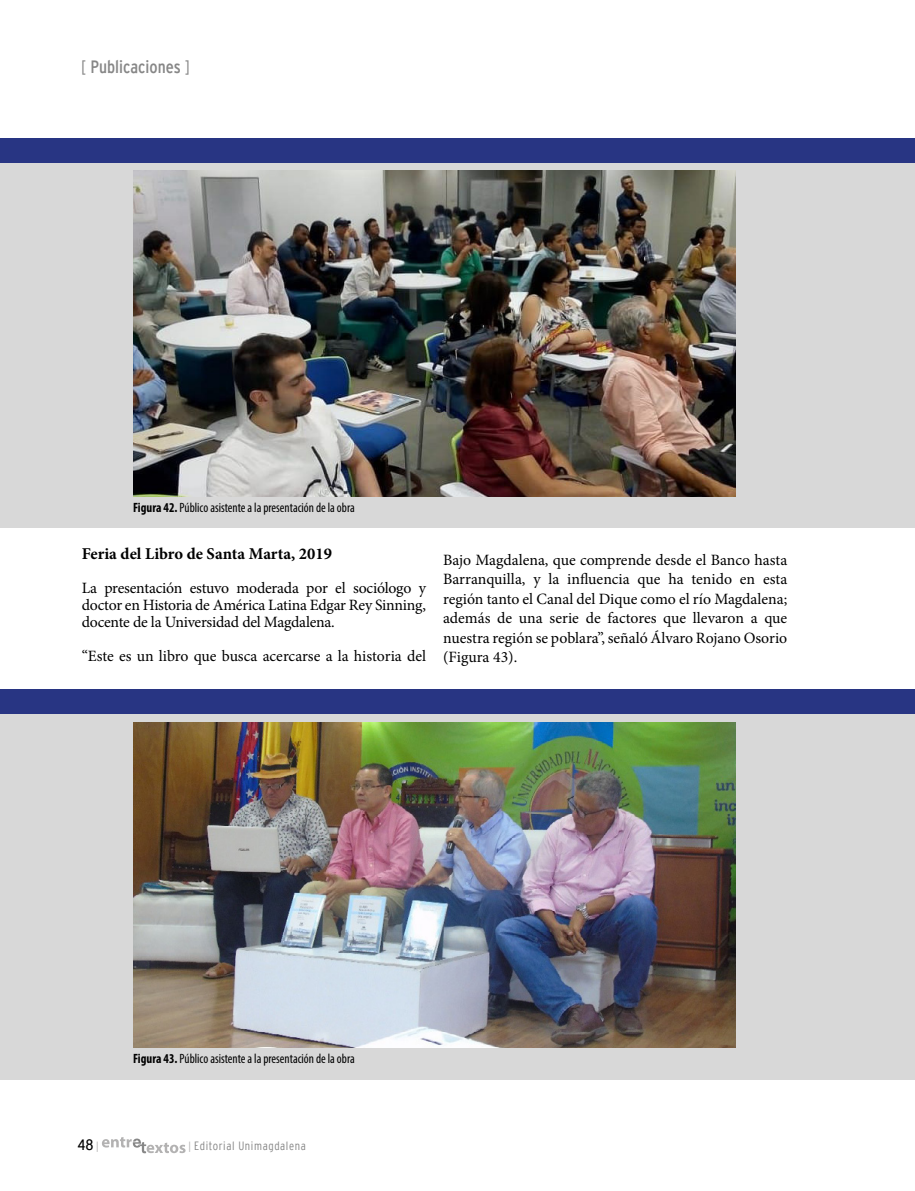
<style>
.page{position:relative;width:915px;height:1191px;background:#fff}
.page>*{position:absolute;margin:0;border:0;box-sizing:border-box;transform-origin:0 0}
.t1{font:18px "Interstate Cond Mono";color:#878787}
.t2{font:700 16.5px "Minion Pro";color:#000}
.t3{font:15.75px/19.5px "Minion Pro";letter-spacing:-.005em;color:#000;text-align:justify}
.t4{font:15px "Interstate Cond Mono";color:#000}
.t5{font:condensed 13.5px "Myriad Pro";color:#000;scale:.95 1}
.t6{font:300 condensed 12px "Interstate";letter-spacing:.05em;color:#878787}
.s1{font-family:"Interstate";font-weight:300;font-stretch:condensed}
.s2{font-weight:700}
.s3{font-family:"Interstate Mono Lgt";font-size:10.5px;color:#b3b2b2}
.s4{font-family:"Interstate Mono Lgt";font-weight:400;font-stretch:normal;font-size:10.5px;color:#b3b2b2}
</style>
<div class="page">
<svg style="left:102px;top:1137px;width:83px;height:16px"></svg>
<div style="left:0;top:151px;width:914px;height:377px;background:#d8d8d8"></div>
<div style="left:0;top:138px;width:914px;height:25px;background:#283583"></div>
<img style="left:133px;top:171px;width:602px;height:325px">
<div style="left:0;top:702px;width:914px;height:377px;background:#d8d8d8"></div>
<div style="left:0;top:689px;width:914px;height:25px;background:#283583"></div>
<img style="left:133px;top:722px;width:602px;height:326px">
<p class="t1" style="left:81px;top:57px;width:110px"><span class="s1">[</span> Publicaciones <span class="s1">]</span></p>
<p class="t5" style="left:133px;top:499px;width:235px"><span class="s2">Figura 42.</span> Público asistente a la presentación de la obra</p>
<p class="t2" style="left:82px;top:542px;width:251px">Feria del Libro de Santa Marta, 2019</p>
<p class="t3" style="left:82px;top:580px;width:345px;line-height:17px">La presentación estuvo moderada por el sociólogo y doctor en Historia de América Latina Edgar Rey Sinning, docente de la Universidad del Magdalena.</p>
<p class="t3" style="left:82px;top:647px;width:345px">“Este es un libro que busca acercarse a la historia del</p>
<p class="t3" style="left:443px;top:550px;width:346px">Bajo Magdalena, que comprende desde el Banco hasta Barranquilla, y la influencia que ha tenido en esta región tanto el Canal del Dique como el río Magdalena; además de una serie de factores que llevaron a que nuestra región se poblara”, señaló Álvaro Rojano Osorio (Figura 43).</p>
<p class="t5" style="left:133px;top:1050px;width:235px"><span class="s2">Figura 43.</span> Público asistente a la presentación de la obra</p>
<p class="t4" style="left:77px;top:1136px;width:23px">48<span class="s3">|</span></p>
<p class="t6" style="left:188px;top:1139px;width:119px"><span class="s4">|</span> Editorial Unimagdalena</p>
</div>
